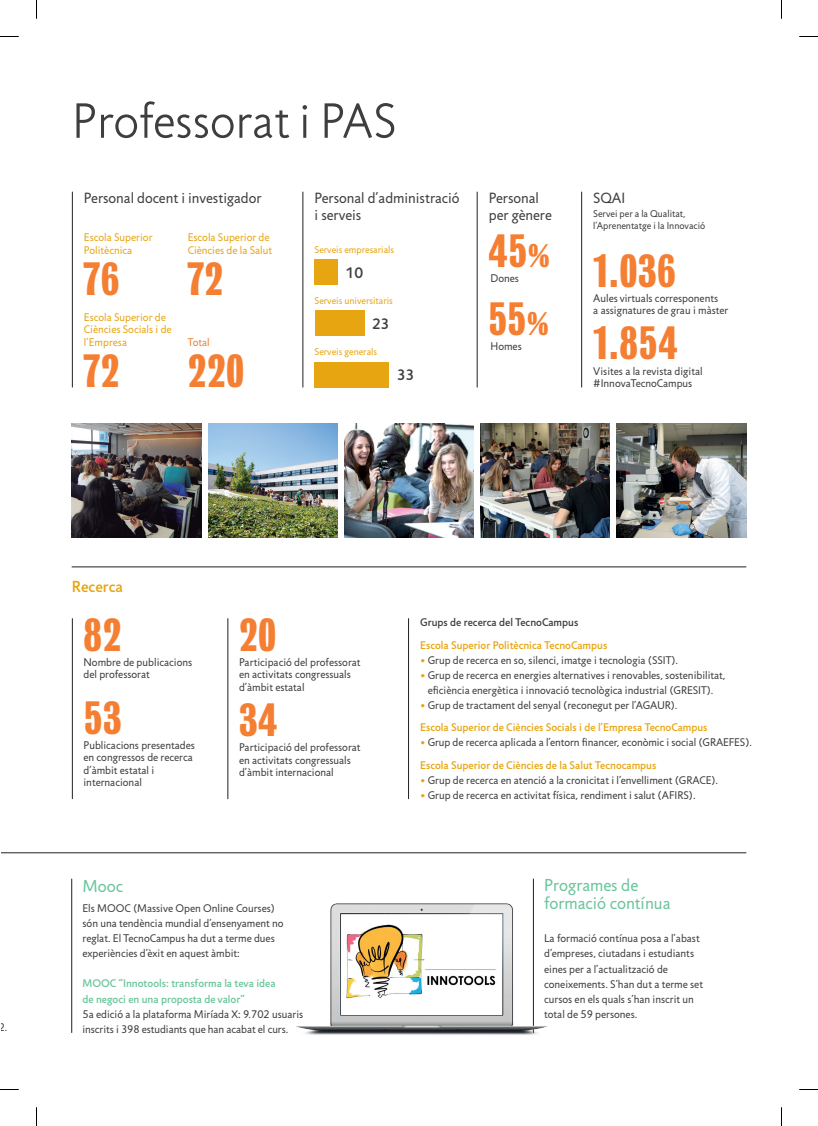
<style>
.page{position:relative;width:818px;height:1126px;background:#fff}
.page>*{position:absolute;margin:0;border:0;box-sizing:border-box;transform-origin:0 0}
.t1{font:300 50px "Jigsaw";color:#3e3e3f}
.t2{font:42.5px "Bureau Grot One Seven";letter-spacing:.015em;color:#f47f32}
.t3{font:17.5px/18.8px "Jigsaw";color:#6bc59c}
.t4{font:500 16.25px "Jigsaw";color:#e7a512}
.t5{font:500 15.38px "Jigsaw";color:#3e3e3f}
.t6{font:15px/17.5px "Jigsaw";color:#3e3e3f}
.t7{font:11.25px/15px "Jigsaw";color:#3e3e3f}
.t8{font:500 11.25px/22.5px "Jigsaw";color:#e7a512}
.t9{font:11.25px/12.5px "Jigsaw";color:#e7a512}
.t10{font:500 11.25px/15px "Jigsaw";color:#6bc59c}
.t11{font:500 11.25px "Jigsaw";color:#3e3e3f}
.t12{font:11.25px "Jigsaw";color:#f47f32}
.t13{font:10px "Jigsaw";color:#e7a512}
.t14{font:10px/12.5px "Jigsaw";color:#3e3e3f}
.s1{font-size:30px}
.s2{color:#e7a512}
.s3{font-weight:400}
.s4{font-weight:400;color:#3e3e3f}
.s5{font-weight:500;color:#e7a512}
</style>
<div class="page">
<hr style="left:72px;top:192px;width:1px;height:195px;background:#231f20">
<hr style="left:302px;top:192px;width:1px;height:195px;background:#231f20">
<hr style="left:581px;top:192px;width:1px;height:195px;background:#231f20">
<hr style="left:476px;top:192px;width:1px;height:195px;background:#231f20">
<div style="left:314px;top:260px;width:24px;height:25px;background:#e7a512"></div>
<div style="left:314px;top:311px;width:50px;height:25px;background:#e7a512"></div>
<div style="left:314px;top:362px;width:74px;height:25px;background:#e7a512"></div>
<hr style="left:72px;top:566px;width:673px;height:1px;background:#231f20">
<hr style="left:72px;top:618px;width:1px;height:180px;background:#231f20">
<hr style="left:227px;top:618px;width:1px;height:180px;background:#231f20">
<hr style="left:408px;top:618px;width:1px;height:180px;background:#231f20">
<img style="left:344px;top:423px;width:129px;height:114px">
<img style="left:72px;top:423px;width:129px;height:114px">
<img style="left:480px;top:423px;width:129px;height:114px">
<img style="left:208px;top:423px;width:129px;height:114px">
<img style="left:616px;top:423px;width:129px;height:114px">
<hr style="left:71px;top:878px;width:1px;height:154px;background:#231f20">
<hr style="left:532px;top:878px;width:1px;height:154px;background:#231f20">
<hr style="left:1px;top:852px;width:744px;height:1px;background:#231f20">
<img style="left:296px;top:892px;width:251px;height:143px">
<svg style="left:0;top:36px;width:19px;height:1px"></svg>
<svg style="left:799px;top:36px;width:18px;height:1px"></svg>
<svg style="left:0;top:1089px;width:19px;height:1px"></svg>
<svg style="left:799px;top:1089px;width:18px;height:1px"></svg>
<svg style="left:36px;top:0;width:1px;height:19px"></svg>
<svg style="left:36px;top:1107px;width:1px;height:18px"></svg>
<h1 class="t1" style="left:72px;top:93px;width:326px">Professorat i PAS</h1>
<h3 class="t6" style="left:84px;top:189px;width:179px">Personal docent i investigador</h3>
<h3 class="t6" style="left:314px;top:189px;width:146px">Personal d’administració i serveis</h3>
<h3 class="t6" style="left:488px;top:189px;width:52px">Personal</h3>
<h3 class="t6" style="left:593px;top:189px;width:33px">SQAI</h3>
<p class="t14" style="left:593px;top:208px;width:113px">Servei per a la Qualitat, l’Aprenentatge i la Innovació</p>
<h3 class="t6" style="left:488px;top:207px;width:64px">per gènere</h3>
<p class="t9" style="left:84px;top:231px;width:70px">Escola Superior<br>Politècnica</p>
<h2 class="t2" style="left:84px;top:256px;width:37px">76</h2>
<p class="t9" style="left:84px;top:311px;width:89px">Escola Superior de<br>Ciències Socials i de l’Empresa</p>
<h2 class="t2" style="left:84px;top:348px;width:37px">72</h2>
<p class="t9" style="left:188px;top:231px;width:86px">Escola Superior de<br>Ciències de la Salut</p>
<h2 class="t2" style="left:188px;top:256px;width:37px">72</h2>
<h2 class="t2" style="left:488px;top:228px;width:63px">45<span class="s1">%</span></h2>
<p class="t7" style="left:490px;top:271px;width:30px">Dones</p>
<h2 class="t2" style="left:488px;top:296px;width:62px">55<span class="s1">%</span></h2>
<p class="t7" style="left:490px;top:338px;width:33px">Homes</p>
<p class="t13" style="left:314px;top:244px;width:81px">Serveis empresarials</p>
<h2 class="t2" style="left:593px;top:248px;width:84px">1.036</h2>
<p class="t7" style="left:593px;top:292px;width:136px;line-height:12.5px">Aules virtuals corresponents<br>a assignatures de grau i màster</p>
<h2 class="t2" style="left:593px;top:321px;width:86px">1.854</h2>
<p class="t7" style="left:593px;top:365px;width:111px;line-height:12.5px">Visites a la revista digital #InnovaTecnoCampus</p>
<h3 class="t5" style="left:346px;top:264px;width:19px">10</h3>
<p class="t13" style="left:314px;top:295px;width:80px">Serveis universitaris</p>
<h3 class="t5" style="left:372px;top:315px;width:19px">23</h3>
<p class="t13" style="left:314px;top:346px;width:64px">Serveis generals</p>
<p class="t12" style="left:188px;top:336px;width:24px">Total</p>
<h2 class="t2" style="left:188px;top:348px;width:58px">220</h2>
<h3 class="t5" style="left:396px;top:366px;width:19px">33</h3>
<p class="t7" style="left:-1px;top:1019px;width:10px">2.</p>
<h3 class="t4" style="left:72px;top:577px;width:52px">Recerca</h3>
<h2 class="t2" style="left:83px;top:612px;width:39px">82</h2>
<p class="t7" style="left:83px;top:656px;width:110px;line-height:12.5px">Nombre de publicacions del professorat</p>
<h2 class="t2" style="left:83px;top:694px;width:39px">53</h2>
<p class="t7" style="left:83px;top:738px;width:113px;line-height:12.5px">Publicacions presentades en congressos de recerca d’àmbit estatal i internacional</p>
<h3 class="t3" style="left:82px;top:877px;width:42px">Mooc</h3>
<h2 class="t2" style="left:239px;top:612px;width:39px">20</h2>
<p class="t7" style="left:239px;top:656px;width:123px;line-height:12.5px">Participació del professorat en activitats congressuals d’àmbit estatal</p>
<h2 class="t2" style="left:239px;top:697px;width:40px">34</h2>
<p class="t7" style="left:239px;top:741px;width:123px;line-height:12.5px">Participació del professorat en activitats congressuals d’àmbit internacional</p>
<p class="t7" style="left:82px;top:901px;width:202px">Els MOOC (Massive Open Online Courses) són una tendència mundial d’ensenyament no reglat. El TecnoCampus ha dut a terme dues experiències d’èxit en aquest àmbit:</p>
<p class="t10" style="left:82px;top:976px;width:10px">MOO</p>
<p class="t10" style="left:82px;top:976px;width:194px;text-indent:27px">C “I nnotools: transforma la teva idea de negoci en una proposta de valor”</p>
<p class="t7" style="left:82px;top:1006px;width:222px">5a edició a la plataforma Miríada X: 9.702 usuaris inscrits i 398 estudiants que han acabat el curs.</p>
<p class="t11" style="left:420px;top:615px;width:159px">Grups de recerca del TecnoCampus</p>
<p class="t8" style="left:420px;top:633px;width:188px">Escola Superior Politècnica TecnoCampus</p>
<p class="t7" style="left:420px;top:652px;width:259px"><span class="s2">•</span> Grup de recerca en so, silenci, imatge i tecnologia (SSIT).</p>
<p class="t7" style="left:420px;top:667px;width:306px;text-align:center"><span class="s2">•</span> Grup de recerca en energies alternatives i renovables, sostenibilitat, eficiència energètica i innovació tecnològica industrial (GRESIT).</p>
<p class="t8" style="left:420px;top:693px;width:289px"><span class="s3">•</span> <span class="s4">Grup de tractament del senyal (reconegut per l’AGAUR).<br></span>Escola Superior de Ciències Socials i de l’Empresa TecnoCampus</p>
<p class="t7" style="left:420px;top:731px;width:333px;line-height:22.5px"><span class="s2">•</span> Grup de recerca aplicada a l’entorn financer, econòmic i social (GRAEFES).<br><span class="s5">Escola Superior de Ciències de la Salut Tecnocampus</span></p>
<p class="t7" style="left:420px;top:772px;width:299px"><span class="s2">•</span> Grup de recerca en atenció a la cronicitat i l’envelliment (GRACE).</p>
<p class="t7" style="left:420px;top:787px;width:277px"><span class="s2">•</span> Grup de recerca en activitat física, rendiment i salut (AFIRS).</p>
<h3 class="t3" style="left:544px;top:875px;width:128px">Programes de formació contínua</h3>
<p class="t7" style="left:544px;top:931px;width:160px">La formació contínua posa a l’abast d’empreses, ciutadans i estudiants eines per a l’actualització de coneixements. S’han dut a terme set cursos en els quals s’han inscrit un total de 59 persones.</p>
</div>
